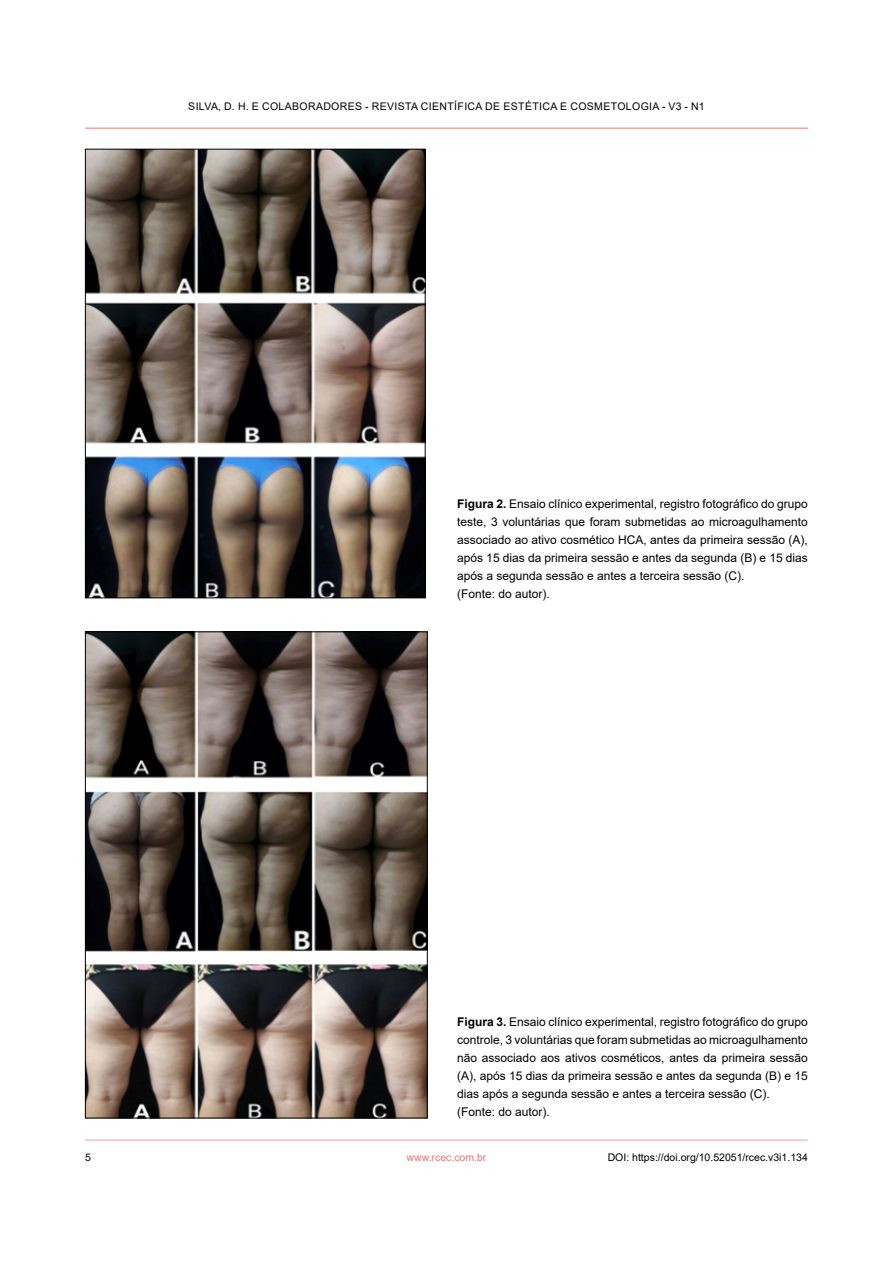
<style>
.page{position:relative;width:893px;height:1263px;background:#fff}
.page>*{position:absolute;margin:0;border:0;box-sizing:border-box;transform-origin:0 0}
.t1{font:12px/18px "Arial";color:#000}
.t2{font:10.5px "Arial";letter-spacing:.035em;color:#000}
.t3{font:10.5px "Arial";color:#000}
.t4{font:10.5px "Arial";color:#e9787c}
.s1{font-weight:700}
</style>
<div class="page">
<hr style="left:85px;top:128px;width:723px;height:1px;background:#e9787c">
<hr style="left:85px;top:1140px;width:723px;height:1px;background:#f0a09f">
<img style="left:87px;top:151px;width:336px;height:445px">
<div style="left:85px;top:149px;width:340px;height:449px;border:1px solid #000"></div>
<img style="left:87px;top:633px;width:339px;height:483px">
<p class="t2" style="left:188px;top:99px;width:518px">SILVA, D. H. E COLABORADORES - REVISTA CIENTÍFICA DE ESTÉTICA E COSMETOLOGIA - V3 - N1</p>
<p class="t1" style="left:457px;top:495px;width:352px"><span class="s1">Figura 2.</span> Ensaio clínico experimental, registro fotográfico do grupo teste, 3 voluntárias que foram submetidas ao microagulhamento associado ao ativo cosmético HCA, antes da primeira sessão (A), após 15 dias da primeira sessão e antes da segunda (B) e 15 dias após a segunda sessão e antes a terceira sessão (C).<br>(Fonte: do autor).</p>
<p class="t1" style="left:457px;top:1013px;width:352px"><span class="s1">Figura 3.</span> Ensaio clínico experimental, registro fotográfico do grupo controle, 3 voluntárias que foram submetidas ao microagulhamento não associado aos ativos cosméticos, antes da primeira sessão (A), após 15 dias da primeira sessão e antes da segunda (B) e 15 dias após a segunda sessão e antes a terceira sessão (C). (Fonte: do autor).</p>
<p class="t2" style="left:85px;top:1149px;width:7px">5</p>
<p class="t4" style="left:406px;top:1150px;width:81px">www.rcec.com.br</p>
<p class="t3" style="left:608px;top:1150px;width:202px">DOI: https://doi.org/10.52051/rcec.v3i1.134</p>
</div>
